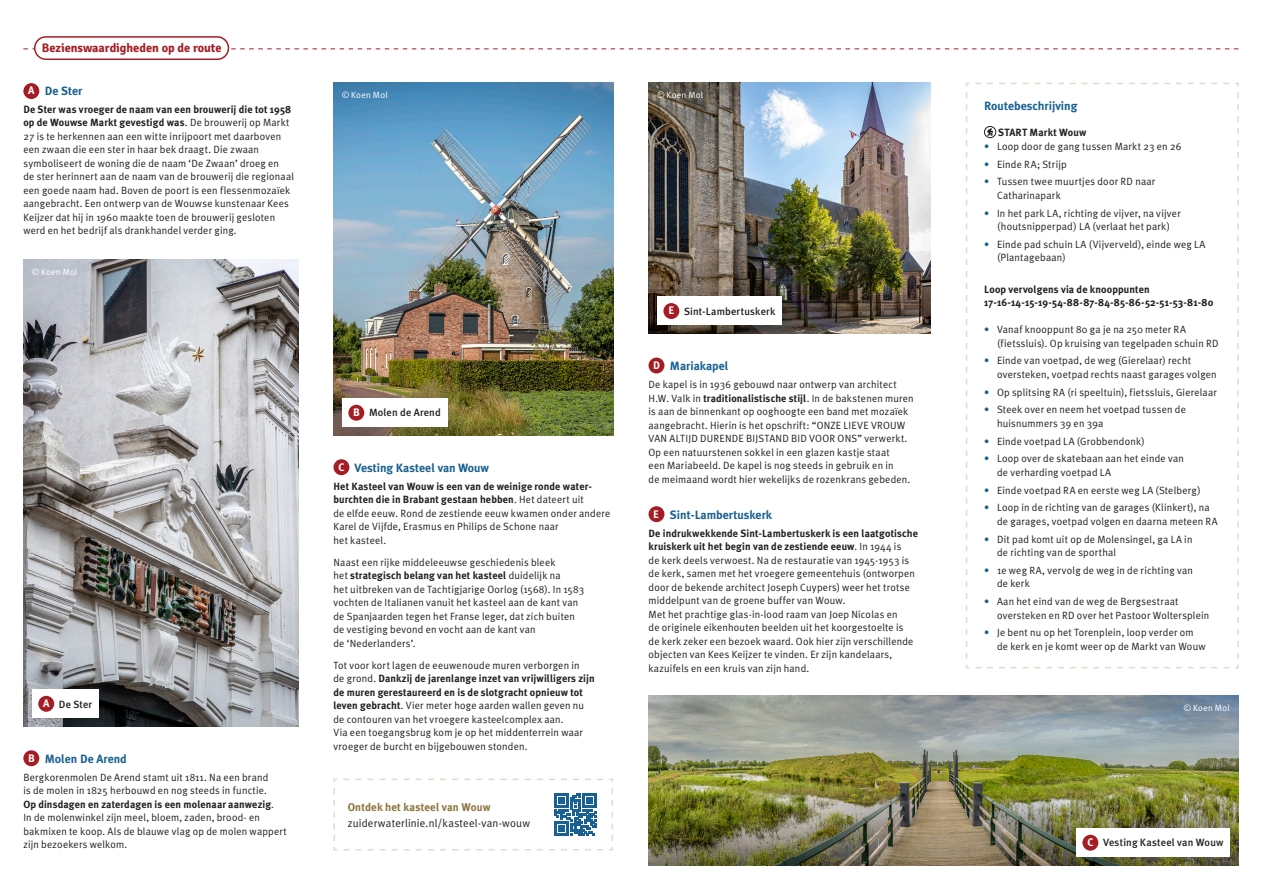
<style>
.page{position:relative;width:1263px;height:893px;background:#fff}
.page>*{position:absolute;margin:0;border:0;box-sizing:border-box;transform-origin:0 0}
.t1{font:700 12.3px "Signika Negative";color:#a41d25}
.Bezienswaardigheid{font:700 12px "Meta Plus";color:#196192}
.Broodtekst_8{font:11.25px/15.6px "Meta Plus";letter-spacing:.015em;color:#231f20}
.Cijfer_in_bolletje{font:700 10.95px "Meta Plus";color:#fff}
.Broodtekst{font:10.5px/13.5px "Meta Plus";letter-spacing:.02em;color:#231f20}
.Broodtekst-2{font:700 10.5px/13.5px "Meta Plus";letter-spacing:.01em;color:#231f20}
.Bijschrift{font:500 10.5px "Meta Plus";letter-spacing:.015em;color:#231f20}
.Bijschrift-2{font:9px "Meta Plus";letter-spacing:.02em;color:#fff}
.s1{font-weight:700}
.s2{font-weight:700;color:#8e743b}
.s3{font-weight:700;color:#196192}
</style>
<div class="page">
<div style="left:23px;top:83px;width:16px;height:16px;background:#a41d25;border-radius:50%"></div>
<div style="left:23px;top:750px;width:16px;height:16px;background:#a41d25;border-radius:50%"></div>
<div style="left:333px;top:459px;width:16px;height:16px;background:#a41d25;border-radius:50%"></div>
<div style="left:648px;top:358px;width:16px;height:15px;background:#a41d25;border-radius:50%"></div>
<div style="left:648px;top:506px;width:16px;height:16px;background:#a41d25;border-radius:50%"></div>
<img style="left:23px;top:259px;width:275px;height:467px">
<img style="left:333px;top:83px;width:280px;height:352px">
<img style="left:648px;top:83px;width:282px;height:251px">
<svg style="left:23px;top:49px;width:1215px;height:1px"></svg>
<div style="left:35px;top:37px;width:193px;height:22px;background:#fff;border-radius:11px"></div>
<div style="left:34px;top:36px;width:195px;height:24px;border:2px solid #a41d25;border-radius:11px"></div>
<div style="left:32px;top:689px;width:67px;height:29px;background:#fff"></div>
<div style="left:38px;top:696px;width:16px;height:16px;background:#a41d25;border-radius:50%"></div>
<div style="left:342px;top:398px;width:105px;height:29px;background:#fff"></div>
<div style="left:348px;top:405px;width:16px;height:16px;background:#a41d25;border-radius:50%"></div>
<div style="left:657px;top:297px;width:125px;height:28px;background:#fff"></div>
<div style="left:663px;top:303px;width:16px;height:16px;background:#a41d25;border-radius:50%"></div>
<img style="left:649px;top:696px;width:589px;height:169px">
<div style="left:1076px;top:828px;width:154px;height:29px;background:#fff"></div>
<div style="left:1082px;top:835px;width:16px;height:16px;background:#a41d25;border-radius:50%"></div>
<svg style="left:965px;top:82px;width:274px;height:587px"></svg>
<svg style="left:333px;top:778px;width:280px;height:73px"></svg>
<p class="t1" style="left:42px;top:39px;width:181px">Bezienswaardigheden op de route</p>
<p class="Cijfer_in_bolletje" style="left:28px;top:84px;width:8px">A</p>
<p class="Bezienswaardigheid" style="left:45px;top:84px;width:39px">De Ster</p>
<p class="Broodtekst" style="left:23px;top:102px;width:272px"><span class="s1">De Ster was vroeger de naam van een brouwerij die tot 1958 op de Wouwse Markt gevestigd was</span>. De brouwerij op Markt 27 is te herkennen aan een witte inrijpoort met daarboven een zwaan die een ster in haar bek draagt. Die zwaan symboliseert de woning die de naam ‘De Zwaan’ droeg en<br>de ster herinnert aan de naam van de brouwerij die regionaal een goede naam had. Boven de poort is een flessenmozaïek aangebracht. Een ontwerp van de Wouwse kunstenaar Kees Keijzer dat hij in 1960 maakte toen de brouwerij gesloten werd en het bedrijf als drankhandel verder ging.</p>
<p class="Bijschrift-2" style="left:32px;top:266px;width:47px">© Koen Mol</p>
<p class="Cijfer_in_bolletje" style="left:43px;top:697px;width:8px">A</p>
<p class="Bijschrift" style="left:59px;top:698px;width:35px">De Ster</p>
<p class="Cijfer_in_bolletje" style="left:28px;top:751px;width:8px">B</p>
<p class="Bezienswaardigheid" style="left:45px;top:752px;width:84px">Molen De Arend</p>
<p class="Broodtekst" style="left:23px;top:770px;width:265px">Bergkorenmolen De Arend stamt uit 1811. Na een brand<br>is de molen in 1825 herbouwd en nog steeds in functie.<br><span class="s1">Op dinsdagen en zaterdagen is een molenaar aanwezig</span>.<br>In de molenwinkel zijn meel, bloem, zaden, brood- en bakmixen te koop. Als de blauwe vlag op de molen wappert zijn bezoekers welkom.</p>
<p class="Bijschrift-2" style="left:342px;top:90px;width:47px">© Koen Mol</p>
<p class="Bijschrift-2" style="left:657px;top:90px;width:47px">© Koen Mol</p>
<p class="Cijfer_in_bolletje" style="left:353px;top:406px;width:8px">B</p>
<p class="Bijschrift" style="left:369px;top:407px;width:73px">Molen de Arend</p>
<p class="Cijfer_in_bolletje" style="left:338px;top:460px;width:7px">C</p>
<p class="Bezienswaardigheid" style="left:355px;top:461px;width:136px">Vesting Kasteel van Wouw</p>
<p class="Broodtekst" style="left:333px;top:479px;width:278px"><span class="s1">Het Kasteel van Wouw is een van de weinige ronde water&shy;burchten die in Brabant gestaan hebben</span>. Het dateert uit<br>de elfde eeuw. Rond de zestiende eeuw kwamen onder andere Karel de Vijfde, Erasmus en Philips de Schone naar<br>het kasteel.</p>
<p class="Broodtekst" style="left:333px;top:555px;width:252px">Naast een rijke middeleeuwse geschiedenis bleek<br>het <span class="s1">strategisch belang van het kasteel</span> duidelijk na<br>het uitbreken van de Tachtigjarige Oorlog (1568). In 1583 vochten de Italianen vanuit het kasteel aan de kant van de Spanjaarden tegen het Franse leger, dat zich buiten de vestiging bevond en vocht aan de kant van<br>de ‘Nederlanders’.</p>
<p class="Broodtekst" style="left:333px;top:658px;width:263px">Tot voor kort lagen de eeuwenoude muren verborgen in<br>de grond. <span class="s1">Dankzij de jarenlange inzet van vrijwilligers zijn de muren gerestaureerd en is de slotgracht opnieuw tot leven gebracht</span>. Vier meter hoge aarden wallen geven nu de contouren van het vroegere kasteelcomplex aan.<br>Via een toegangsbrug kom je op het middenterrein waar vroeger de burcht en bijgebouwen stonden.</p>
<p class="Broodtekst_8" style="left:348px;top:799px;width:184px"><span class="s2">Ontdek het kasteel van Wouw </span>zuiderwaterlinie.nl/kasteel-van-wouw</p>
<p class="Cijfer_in_bolletje" style="left:668px;top:304px;width:7px">E</p>
<p class="Bijschrift" style="left:684px;top:305px;width:93px">Sint-Lambertuskerk</p>
<p class="Cijfer_in_bolletje" style="left:653px;top:359px;width:8px">D</p>
<p class="Bezienswaardigheid" style="left:670px;top:359px;width:60px">Mariakapel</p>
<p class="Broodtekst" style="left:648px;top:377px;width:267px">De kapel is in 1936 gebouwd naar ontwerp van architect H.W. Valk in <span class="s1">traditionalistische stijl</span>. In de bakstenen muren is aan de binnenkant op ooghoogte een band met mozaïek aangebracht. Hierin is het opschrift: “ONZE LIEVE VROUW VAN ALTIJD DURENDE BIJSTAND BID VOOR ONS” verwerkt.<br>Op een natuurstenen sokkel in een glazen kastje staat<br>een Mariabeeld. De kapel is nog steeds in gebruik en in<br>de meimaand wordt hier wekelijks de rozenkrans gebeden.</p>
<p class="Cijfer_in_bolletje" style="left:653px;top:508px;width:7px">E</p>
<p class="Bezienswaardigheid" style="left:670px;top:508px;width:104px">Sint-Lambertuskerk</p>
<p class="Broodtekst" style="left:648px;top:526px;width:271px"><span class="s1">De indrukwekkende Sint-Lambertuskerk is een laatgotische kruiskerk uit het begin van de zestiende eeuw</span>. In 1944 is<br>de kerk deels verwoest. Na de restauratie van 1945-1953 is de kerk, samen met het vroegere gemeentehuis (ontworpen door de bekende architect Joseph Cuypers) weer het trotse middelpunt van de groene buffer van Wouw.<br>Met het prachtige glas-in-lood raam van Joep Nicolas en<br>de originele eikenhouten beelden uit het koorgestoelte is<br>de kerk zeker een bezoek waard. Ook hier zijn verschillende objecten van Kees Keijzer te vinden. Er zijn kandelaars, kazuifels en een kruis van zijn hand.</p>
<p class="Bezienswaardigheid" style="left:984px;top:99px;width:95px">Routebeschrijving</p>
<p class="Broodtekst-2" style="left:998px;top:126px;width:90px">START Markt Wouw</p>
<p class="Broodtekst" style="left:984px;top:139px;width:198px"><span class="s3">•</span> Loop door de gang tussen Markt 23 en 26</p>
<p class="Broodtekst" style="left:984px;top:157px;width:84px"><span class="s3">•</span> Einde RA; Strijp</p>
<p class="Broodtekst" style="left:997px;top:175px;width:160px;text-indent:-13px"><span class="s3">•</span> Tussen twee muurtjes door RD naar<br>Catharinapark</p>
<p class="Broodtekst" style="left:984px;top:206px;width:198px;text-align:center"><span class="s3">•</span> In het park LA, richting de vijver, na vijver (houtsnipperpad) LA (verlaat het park)</p>
<p class="Broodtekst" style="left:997px;top:237px;width:210px;text-indent:-13px"><span class="s3">•</span> Einde pad schuin LA (Vijverveld), einde weg LA (Plantagebaan)</p>
<p class="Broodtekst-2" style="left:984px;top:282px;width:231px">Loop vervolgens via de knooppunten<br>17-16-14-15-19-54-88-87-84-85-86-52-51-53-81-80</p>
<p class="Broodtekst" style="left:997px;top:323px;width:223px;text-indent:-13px"><span class="s3">•</span> Vanaf knooppunt 80 ga je na 250 meter RA (fietssluis). Op kruising van tegelpaden schuin RD</p>
<p class="Broodtekst" style="left:997px;top:354px;width:221px;text-indent:-13px"><span class="s3">•</span> Einde van voetpad, de weg (Gierelaar) recht oversteken, voetpad rechts naast garages volgen</p>
<p class="Broodtekst" style="left:984px;top:385px;width:234px"><span class="s3">•</span> Op splitsing RA (ri speeltuin), fietssluis, Gierelaar</p>
<p class="Broodtekst" style="left:997px;top:403px;width:190px;text-indent:-13px"><span class="s3">•</span> Steek over en neem het voetpad tussen de huisnummers 39 en 39a</p>
<p class="Broodtekst" style="left:984px;top:434px;width:162px"><span class="s3">•</span> Einde voetpad LA (Grobbendonk)</p>
<p class="Broodtekst" style="left:997px;top:452px;width:188px;text-indent:-13px"><span class="s3">•</span> Loop over de skatebaan aan het einde van de verharding voetpad LA</p>
<p class="Broodtekst" style="left:984px;top:483px;width:218px"><span class="s3">•</span> Einde voetpad RA en eerste weg LA (Stelberg)</p>
<p class="Broodtekst" style="left:997px;top:501px;width:222px;text-indent:-13px"><span class="s3">•</span> Loop in de richting van de garages (Klinkert), na de garages, voetpad volgen en daarna meteen RA</p>
<p class="Broodtekst" style="left:997px;top:532px;width:197px;text-indent:-13px"><span class="s3">•</span> Dit pad komt uit op de Molensingel, ga LA in de richting van de sporthal</p>
<p class="Broodtekst" style="left:997px;top:563px;width:198px;text-indent:-13px"><span class="s3">•</span> 1e weg RA, vervolg de weg in de richting van de kerk</p>
<p class="Broodtekst" style="left:997px;top:595px;width:214px;text-indent:-13px"><span class="s3">•</span> Aan het eind van de weg de Bergsestraat oversteken en RD over het Pastoor Woltersplein</p>
<p class="Broodtekst" style="left:997px;top:626px;width:210px;text-indent:-13px"><span class="s3">•</span> Je bent nu op het Torenplein, loop verder om de kerk en je komt weer op de Markt van Wouw</p>
<p class="Bijschrift-2" style="left:1184px;top:703px;width:47px">© Koen Mol</p>
<p class="Cijfer_in_bolletje" style="left:1087px;top:836px;width:7px">C</p>
<p class="Bijschrift" style="left:1103px;top:837px;width:122px">Vesting Kasteel van Wouw</p>
</div>
